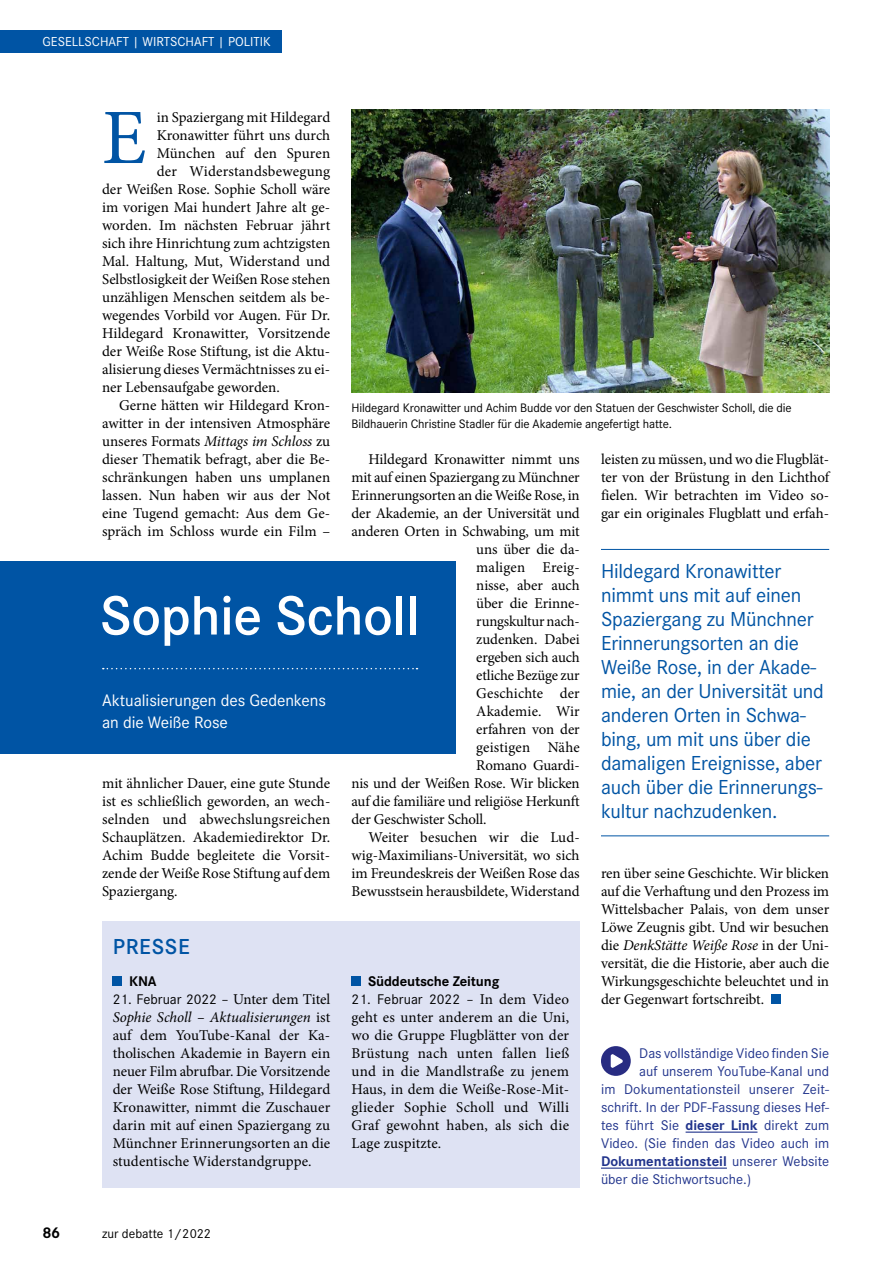
<style>
.page{position:relative;width:893px;height:1263px;background:#fff}
.page>*{position:absolute;margin:0;border:0;box-sizing:border-box;transform-origin:0 0}
.t1{font:78.45px "Minion Pro";color:#0054a4}
.t2{font:600 57.3px "Corporate S";letter-spacing:-.01em;color:#fff}
.t3{font:600 22.5px "Corporate S";letter-spacing:.03em;color:#0054a4}
.t4{font:21px/24px "Corporate S";letter-spacing:-.01em;color:#0054a4}
.t5{font:17.25px/21.8px "Corporate S";letter-spacing:-.005em;color:#fff}
.t6{font:700 16.05px "Corporate S";color:#000}
.t7{font:15px/18px "Minion Pro";color:#000;text-align:justify}
.t8{font:14.55px "Corporate S";color:#21348c}
.t9{font:14.55px "Corporate S";color:#000}
.t10{font:700 14.55px "Corporate S";letter-spacing:.005em;color:#21348c}
.t11{font:700 14.55px "Corporate S";letter-spacing:-.01em;color:#000}
.t12{font:13.5px "Corporate S";color:#fff}
.t13{font:13.5px "Corporate S";color:#000}
.t14{font:12.75px/16px "Corporate S";letter-spacing:-.01em;color:#000}
.s1{font-style:italic}
.s2{font-family:"Minion Pro";font-size:15px}
.s3{font-weight:700}
.s4{font-weight:400}
</style>
<div class="page">
<hr style="left:686px;top:1131px;width:71px;height:2px;background:#21348c">
<hr style="left:601px;top:1167px;width:126px;height:2px;background:#21348c">
<div style="left:771px;top:994px;width:9px;height:10px;background:#0054a4"></div>
<div style="left:601px;top:1046px;width:30px;height:30px;background:#282c82;border-radius:50%"></div>
<svg style="left:610px;top:1054px;width:13px;height:14px"></svg>
<div style="left:0;top:561px;width:455px;height:193px;background:#0054a4"></div>
<svg style="left:103px;top:668px;width:314px;height:1px"></svg>
<img style="left:351px;top:109px;width:478px;height:284px">
<div style="left:102px;top:921px;width:478px;height:267px;background:#dee2f3"></div>
<div style="left:113px;top:976px;width:9px;height:10px;background:#0054a4"></div>
<div style="left:351px;top:976px;width:10px;height:10px;background:#0054a4"></div>
<hr style="left:601px;top:549px;width:228px;height:1px;background:#0054a4">
<hr style="left:601px;top:835px;width:228px;height:1px;background:#0054a4">
<div style="left:0;top:30px;width:281px;height:23px;background:#0054a4"></div>
<p class="t12" style="left:43px;top:32px;width:230px">GESELLSCHAFT | WIRTSCHAFT | POLITIK</p>
<h1 class="t1" style="left:102px;top:85px;width:46px">E</h1>
<p class="t7" style="left:157px;top:108px;width:175px">in Spaziergang mit Hildegard</p>
<p class="t7" style="left:157px;top:126px;width:175px">Kronawitter führt uns durch</p>
<p class="t7" style="left:157px;top:144px;width:175px">München auf den Spuren</p>
<p class="t7" style="left:157px;top:162px;width:175px">der Widerstandsbewegung</p>
<p class="t7" style="left:102px;top:180px;width:230px">der Weißen Rose. Sophie Scholl wäre</p>
<p class="t7" style="left:102px;top:198px;width:230px">im vorigen Mai hundert Jahre alt ge-</p>
<p class="t7" style="left:102px;top:216px;width:230px">worden. Im nächsten Februar jährt</p>
<p class="t7" style="left:102px;top:234px;width:230px">sich ihre Hinrichtung zum achtzigsten</p>
<p class="t7" style="left:102px;top:252px;width:230px">Mal. Haltung, Mut, Widerstand und</p>
<p class="t7" style="left:102px;top:270px;width:230px">Selbstlosigkeit der Weißen Rose stehen</p>
<p class="t7" style="left:102px;top:288px;width:230px">unzähligen Menschen seitdem als be-</p>
<p class="t7" style="left:102px;top:306px;width:230px">wegendes Vorbild vor Augen. Für Dr.</p>
<p class="t7" style="left:102px;top:324px;width:230px">Hildegard Kronawitter, Vorsitzende</p>
<p class="t7" style="left:102px;top:342px;width:230px">der Weiße Rose Stiftung, ist die Aktu-</p>
<p class="t7" style="left:102px;top:360px;width:230px">alisierung dieses Vermächtnisses zu ei-</p>
<p class="t7" style="left:102px;top:378px;width:179px">ner Lebensaufgabe geworden.</p>
<p class="t7" style="left:119px;top:396px;width:213px">Gerne hätten wir Hildegard Kron-</p>
<p class="t7" style="left:102px;top:414px;width:230px">awitter in der intensiven Atmosphäre</p>
<p class="t7" style="left:102px;top:432px;width:230px">unseres Formats <span class="s1">Mittags im Schloss</span> zu</p>
<p class="t7" style="left:102px;top:450px;width:230px">dieser Thematik befragt, aber die Be-</p>
<p class="t7" style="left:102px;top:468px;width:230px">schränkungen haben uns umplanen</p>
<p class="t7" style="left:102px;top:486px;width:230px">lassen. Nun haben wir aus der Not</p>
<p class="t7" style="left:102px;top:504px;width:230px">eine Tugend gemacht: Aus dem Ge-</p>
<p class="t7" style="left:102px;top:522px;width:230px">spräch im Schloss wurde ein Film –</p>
<p class="t14" style="left:351px;top:399px;width:442px">Hildegard Kronawitter und Achim Budde vor den Statuen der Geschwister Scholl, die die<br>Bildhauerin Christine Stadler für die Akademie angefertigt hatte.</p>
<p class="t7" style="left:369px;top:450px;width:213px">Hildegard Kronawitter nimmt uns</p>
<p class="t7" style="left:352px;top:468px;width:230px">mit auf einen Spaziergang zu Münchner</p>
<p class="t7" style="left:352px;top:486px;width:230px">Erinnerungsorten an die Weiße Rose, in</p>
<p class="t7" style="left:352px;top:504px;width:230px">der Akademie, an der Universität und</p>
<p class="t7" style="left:352px;top:522px;width:230px">anderen Orten in Schwabing, um mit</p>
<p class="t7" style="left:476px;top:540px;width:105px">uns über die da-</p>
<p class="t7" style="left:476px;top:558px;width:105px">maligen Ereig-</p>
<p class="t7" style="left:476px;top:576px;width:105px">nisse, aber auch</p>
<p class="t7" style="left:476px;top:594px;width:105px">über die Erinne-</p>
<p class="t7" style="left:476px;top:612px;width:105px">rungskultur nach-</p>
<p class="t7" style="left:476px;top:630px;width:105px">zudenken. Dabei</p>
<p class="t7" style="left:476px;top:648px;width:105px">ergeben sich auch</p>
<p class="t7" style="left:476px;top:666px;width:105px">etliche Bezüge zur</p>
<p class="t7" style="left:476px;top:684px;width:105px">Geschichte der</p>
<p class="t7" style="left:476px;top:702px;width:105px">Akademie. Wir</p>
<p class="t7" style="left:476px;top:720px;width:105px">erfahren von der</p>
<p class="t7" style="left:476px;top:738px;width:105px">geistigen Nähe</p>
<p class="t7" style="left:476px;top:756px;width:105px">Romano Guardi-</p>
<p class="t7" style="left:351px;top:774px;width:230px">nis und der Weißen Rose. Wir blicken</p>
<p class="t7" style="left:351px;top:792px;width:230px">auf die familiäre und religiöse Herkunft</p>
<p class="t7" style="left:351px;top:810px;width:136px">der Geschwister Scholl.</p>
<p class="t7" style="left:369px;top:828px;width:213px">Weiter besuchen wir die Lud-</p>
<p class="t7" style="left:351px;top:846px;width:230px">wig-Maximilians-Universität, wo sich</p>
<p class="t7" style="left:351px;top:864px;width:230px">im Freundeskreis der Weißen Rose das</p>
<p class="t7" style="left:351px;top:882px;width:230px">Bewusstsein herausbildete, Widerstand</p>
<p class="t7" style="left:601px;top:450px;width:231px">leisten zu müssen, und wo die Flugblät&shy;ter von der Brüstung in den Lichthof fielen. Wir betrachten im Video so&shy;gar ein originales Flugblatt und erfah-</p>
<p class="t4" style="left:601px;top:559px;width:224px">Hildegard Kronawitter nimmt uns mit auf einen<br>Spaziergang zu Münchner<br>Erinnerungsorten an die<br>Weiße Rose, in der Akade&shy;mie, an der Universität und anderen Orten in Schwa&shy;bing, um mit uns über die damaligen Ereignisse, aber auch über die Erinnerungs&shy;kultur nachzudenken.</p>
<h2 class="t2" style="left:100px;top:577px;width:321px">Sophie Scholl</h2>
<p class="t5" style="left:102px;top:689px;width:225px">Aktualisierungen des Gedenkens an die Weiße Rose</p>
<p class="t7" style="left:102px;top:774px;width:230px">mit ähnlicher Dauer, eine gute Stunde ist es schließlich geworden, an wech&shy;selnden und abwechslungsreichen Schauplätzen. Akademiedirektor Dr.<br>Achim Budde begleitete die Vorsit&shy;zende der Weiße Rose Stiftung auf dem Spaziergang.</p>
<p class="t7" style="left:601px;top:864px;width:230px">ren über seine Geschichte. Wir blicken auf die Verhaftung und den Prozess im Wittelsbacher Palais, von dem unser Löwe Zeugnis gibt. Und wir besuchen die <span class="s1">DenkStätte Weiße Rose</span> in der Uni&shy;versität, die die Historie, aber auch die Wirkungsgeschichte beleuchtet und in der Gegenwart fortschreibt.</p>
<h3 class="t3" style="left:113px;top:931px;width:79px">PRESSE</h3>
<p class="t11" style="left:129px;top:971px;width:29px">KNA</p>
<p class="t9" style="left:113px;top:989px;width:219px">21. Februar 2022 – <span class="s2">Unter dem Titel</span></p>
<p class="t7" style="left:113px;top:1008px;width:219px"><span class="s1">Sophie Scholl – Aktualisierungen</span> ist auf dem YouTube-Kanal der Ka&shy;tholischen Akademie in Bayern ein neuer Film abrufbar. Die Vorsitzende der Weiße Rose Stiftung, Hildegard Kronawitter, nimmt die Zuschauer darin mit auf einen Spaziergang zu Münchner Erinnerungsorten an die studentische Widerstandgruppe.</p>
<p class="t11" style="left:368px;top:971px;width:133px">Süddeutsche Zeitung</p>
<p class="t9" style="left:351px;top:989px;width:219px">21. Februar 2022 – <span class="s2">In dem Video</span></p>
<p class="t7" style="left:351px;top:1008px;width:219px">geht es unter anderem an die Uni, wo die Gruppe Flugblätter von der Brüstung nach unten fallen ließ und in die Mandlstraße zu jenem Haus, in dem die Weiße-Rose-Mit&shy;glieder Sophie Scholl und Willi Graf gewohnt haben, als sich die Lage zuspitzte.</p>
<p class="t8" style="left:639px;top:1043px;width:191px">Das vollständige Video finden Sie</p>
<p class="t8" style="left:639px;top:1061px;width:191px">auf unserem YouTube-Kanal und</p>
<p class="t8" style="left:601px;top:1079px;width:230px">im Dokumentationsteil unserer Zeit-</p>
<p class="t8" style="left:601px;top:1097px;width:230px">schrift. In der PDF-Fassung dieses Hef-</p>
<p class="t8" style="left:601px;top:1115px;width:230px">tes führt Sie <span class="s3">dieser Link</span> direkt zum</p>
<p class="t8" style="left:601px;top:1133px;width:230px">Video. (Sie finden das Video auch im</p>
<p class="t10" style="left:601px;top:1151px;width:230px">Dokumentationsteil <span class="s4">unserer Website</span></p>
<p class="t8" style="left:601px;top:1169px;width:152px">über die Stichwortsuche.)</p>
<p class="t6" style="left:43px;top:1221px;width:19px">86</p>
<p class="t13" style="left:102px;top:1224px;width:110px">zur debatte 1/2022</p>
</div>
